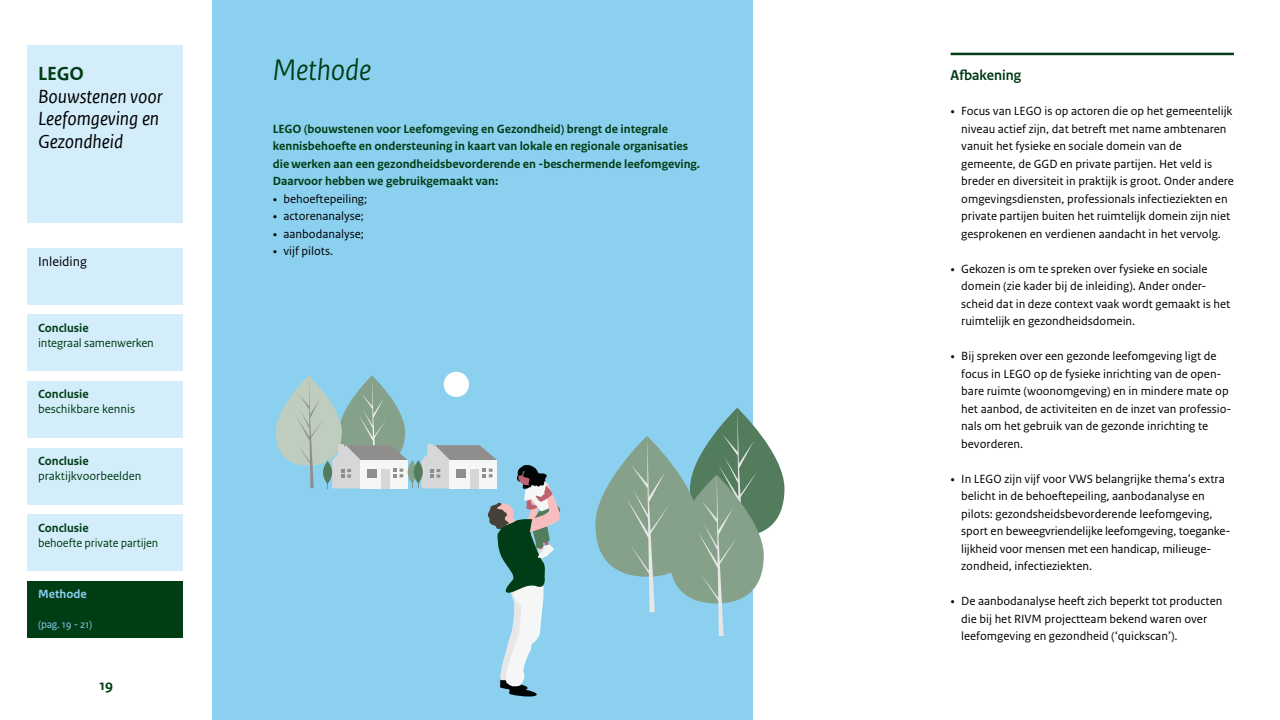
<style>
.page{position:relative;width:1280px;height:720px;background:#fff}
.page>*{position:absolute;margin:0;border:0;box-sizing:border-box;transform-origin:0 0}
.t1{font:italic 31.25px "Rijksoverheid Sans Heading";color:#003c14}
.t2{font:italic 20px/22.5px "Rijksoverheid Sans Text TT";color:#000}
.t3{font:700 20px "Rijksoverheid Sans Text TT";color:#003c14}
.t4{font:700 15px "Rijksoverheid Sans Heading";color:#003c14}
.t5{font:700 15px "Rijksoverheid Sans Text";color:#003c14}
.t6{font:13.75px "Rijksoverheid Sans Text";color:#000}
.t7{font:12.5px/17.5px "Rijksoverheid Sans Text";color:#000}
.t8{font:700 12.5px/17.5px "Rijksoverheid Sans Text";color:#003c14}
.t9{font:12.5px "Rijksoverheid Sans Text";letter-spacing:-.01em;color:#003c14}
.t10{font:700 12.5px "Rijksoverheid Sans Text";color:#8cd0f0}
.t11{font:11.25px "Rijksoverheid Sans Text";letter-spacing:-.01em;color:#8cd0f0}
.s1{font-family:"Rijksoverheid Serif"}
</style>
<div class="page">
<div style="left:213px;top:0;width:540px;height:720px;background:#8cd0f0"></div>
<div style="left:27px;top:45px;width:156px;height:177px;background:#d4edfa"></div>
<div style="left:27px;top:248px;width:156px;height:57px;background:#d4edfa"></div>
<div style="left:27px;top:315px;width:156px;height:56px;background:#d4edfa"></div>
<div style="left:27px;top:381px;width:156px;height:57px;background:#d4edfa"></div>
<div style="left:27px;top:448px;width:156px;height:57px;background:#d4edfa"></div>
<div style="left:27px;top:514px;width:156px;height:57px;background:#d4edfa"></div>
<div style="left:27px;top:581px;width:156px;height:57px;background:#003c14"></div>
<hr style="left:951px;top:53px;width:283px;height:2px;background:#003c14">
<svg style="left:595px;top:408px;width:189px;height:228px"></svg>
<div style="left:444px;top:372px;width:25px;height:25px;background:#fff;border-radius:50%"></div>
<svg style="left:276px;top:375px;width:284px;height:322px"></svg>
<h2 class="t3" style="left:38px;top:62px;width:47px">LEGO</h2>
<h2 class="t2" style="left:38px;top:85px;width:126px">Bouwstenen voor<br>Leefomgeving en<br>Gezondheid</h2>
<p class="t6" style="left:38px;top:254px;width:50px">Inleiding</p>
<p class="t8" style="left:38px;top:319px;width:52px">Conclusie</p>
<p class="t9" style="left:38px;top:336px;width:117px">integraal samenwerken</p>
<p class="t8" style="left:38px;top:386px;width:52px">Conclusie</p>
<p class="t9" style="left:38px;top:402px;width:99px">beschikbare kennis</p>
<p class="t8" style="left:38px;top:452px;width:52px">Conclusie</p>
<p class="t9" style="left:38px;top:469px;width:105px">praktijkvoorbeelden</p>
<p class="t8" style="left:38px;top:519px;width:52px">Conclusie</p>
<p class="t9" style="left:38px;top:535px;width:122px">behoefte private partijen</p>
<p class="t10" style="left:38px;top:587px;width:50px">Methode</p>
<p class="t11" style="left:38px;top:618px;width:56px">(pag. 19 - 21)</p>
<p class="t5" style="left:99px;top:677px;width:15px">19</p>
<h1 class="t1" style="left:273px;top:52px;width:100px">Methode</h1>
<p class="t8" style="left:273px;top:120px;width:429px">LEGO (bouwstenen voor Leefomgeving en Gezondheid) brengt de integrale kennisbehoefte en ondersteuning in kaart van lokale en regionale organisaties die werken aan een gezondheidsbevorderende en -beschermende leefomgeving.<br>Daarvoor hebben we gebruikgemaakt van:</p>
<p class="t7" style="left:273px;top:190px;width:96px"><span class="s1">•</span> behoeftepeiling;</p>
<p class="t7" style="left:273px;top:207px;width:93px"><span class="s1">•</span> actorenanalyse;</p>
<p class="t7" style="left:273px;top:225px;width:93px"><span class="s1">•</span> aanbodanalyse;</p>
<p class="t7" style="left:273px;top:242px;width:62px"><span class="s1">•</span> vijf pilots.</p>
<p class="t4" style="left:951px;top:67px;width:72px">Afbakening</p>
<p class="t7" style="left:961px;top:102px;width:274px;text-indent:-11px"><span class="s1">•</span> Focus van LEGO is op actoren die op het gemeentelijk niveau actief zijn, dat betreft met name ambtenaren vanuit het fysieke en sociale domein van de gemeente, de GGD en private partijen. Het veld is breder en diversiteit in praktijk is groot. Onder andere omgevingsdiensten, professionals infectieziekten en private partijen buiten het ruimtelijk domein zijn niet gesprokenen en verdienen aandacht in het vervolg.</p>
<p class="t7" style="left:961px;top:260px;width:271px;text-indent:-11px"><span class="s1">•</span> Gekozen is om te spreken over fysieke en sociale domein (zie kader bij de inleiding). Ander onder&shy;scheid dat in deze context vaak wordt gemaakt is het ruimtelijk en gezondheidsdomein.</p>
<p class="t7" style="left:961px;top:347px;width:272px;text-indent:-11px"><span class="s1">•</span> Bij spreken over een gezonde leefomgeving ligt de focus in LEGO op de fysieke inrichting van de open&shy;bare ruimte (woonomgeving) en in mindere mate op het aanbod, de activiteiten en de inzet van professio&shy;nals om het gebruik van de gezonde inrichting te bevorderen.</p>
<p class="t7" style="left:961px;top:470px;width:271px;text-indent:-11px"><span class="s1">•</span> In LEGO zijn vijf voor VWS belangrijke thema’s extra belicht in de behoeftepeiling, aanbodanalyse en pilots: gezondsheidsbevorderende leefomgeving, sport en beweegvriendelijke leefomgeving, toeganke&shy;lijkheid voor mensen met een handicap, milieuge&shy;zondheid, infectieziekten.</p>
<p class="t7" style="left:961px;top:592px;width:263px;text-indent:-11px"><span class="s1">•</span> De aanbodanalyse heeft zich beperkt tot producten die bij het RIVM projectteam bekend waren over leefomgeving en gezondheid (‘quickscan’).</p>
</div>
